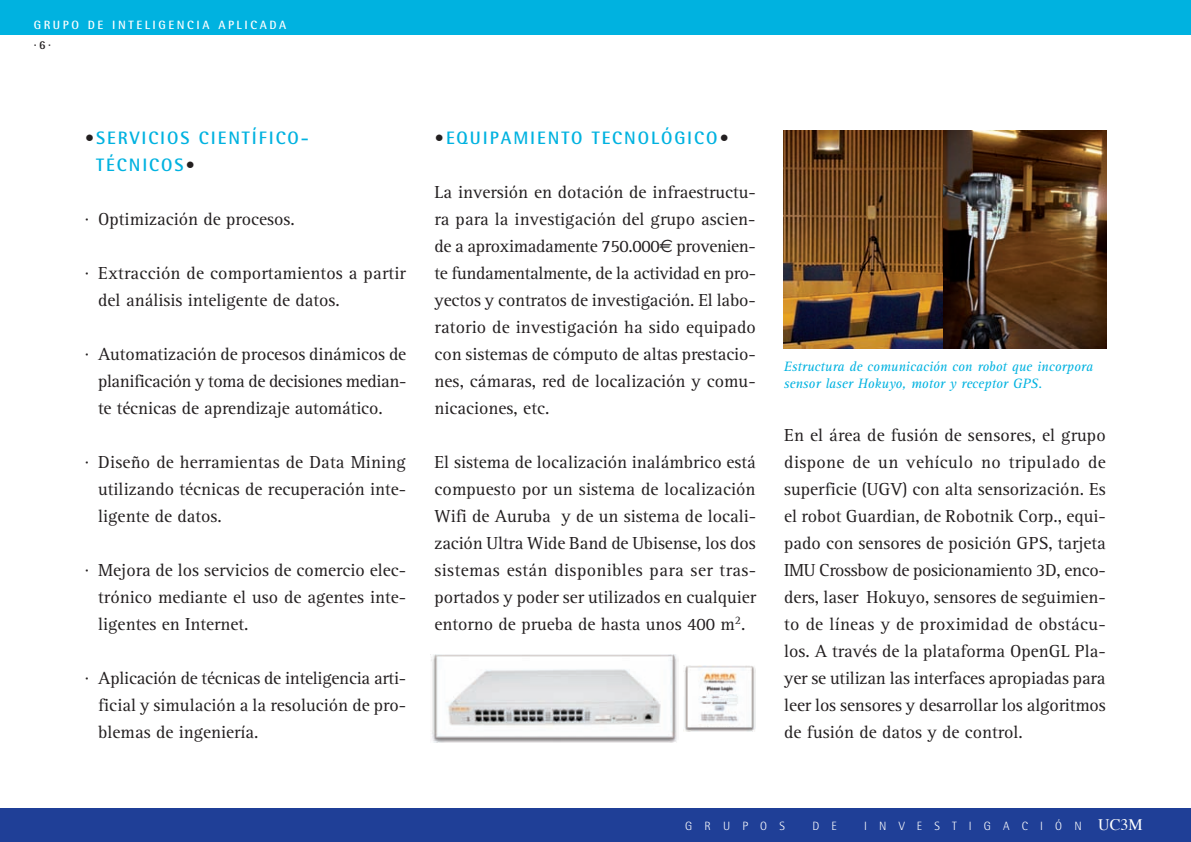
<style>
.page{position:relative;width:1191px;height:842px;background:#fff}
.page>*{position:absolute;margin:0;border:0;box-sizing:border-box;transform-origin:0 0}
.t1{font:18px/27px "Rotis Serif";color:#231f20;text-align:justify}
.t2{font:700 18px/27px "Rotis Semi Sans";letter-spacing:.105em;color:#00b2e0}
.t3{font:italic 14px/16.8px "Rotis Serif";color:#00b2e0}
.t4{font:700 12px "Rotis Semi Sans";letter-spacing:.215em;color:#fff}
.t5{font:300 12px "Rotis Semi Sans";letter-spacing:1.01em;color:#fff}
.t6{font:700 12px "Rotis Semi Sans";color:#231f20}
.s1{color:#231f20}
.s2{font-family:"Euro Sans"}
.s3{font-family:"Times";font-weight:400;font-size:16px}
</style>
<div class="page">
<div style="left:0;top:1px;width:1190px;height:34px;background:#00b2e0"></div>
<div style="left:0;top:809px;width:1190px;height:33px;background:#1f3f97"></div>
<img style="left:430px;top:654px;width:248px;height:89px">
<img style="left:683px;top:666px;width:73px;height:65px">
<img style="left:783px;top:131px;width:163px;height:218px">
<img style="left:943px;top:131px;width:163px;height:217px">
<p class="t4" style="left:34px;top:21px;width:254px">GRUPO DE INTELIGENCIA APLICADA</p>
<p class="t6" style="left:34px;top:41px;width:19px">·6·</p>
<p class="t2" style="left:96px;top:126px;width:214px;text-indent:-12px"><span class="s1">•</span>SERVICIOS CIENTÍFICO-<br>TÉCNICOS<span class="s1">•</span></p>
<p class="t1" style="left:85px;top:207px;width:212px">· Optimización de procesos.</p>
<p class="t1" style="left:98px;top:261px;width:309px;text-indent:-14px">· Extracción de comportamientos a partir del análisis inteligente de datos.</p>
<p class="t1" style="left:98px;top:342px;width:310px;text-indent:-13px">· Automatización de procesos dinámicos de planificación y toma de decisiones median&shy;te técnicas de aprendizaje automático.</p>
<p class="t1" style="left:98px;top:450px;width:309px;text-indent:-14px">· Diseño de herramientas de Data Mining utilizando técnicas de recuperación inte&shy;ligente de datos.</p>
<p class="t1" style="left:98px;top:558px;width:309px;text-indent:-14px">· Mejora de los servicios de comercio elec&shy;trónico mediante el uso de agentes inte&shy;ligentes en Internet.</p>
<p class="t1" style="left:98px;top:666px;width:309px;text-indent:-14px">· Aplicación de técnicas de inteligencia arti&shy;ficial y simulación a la resolución de pro&shy;blemas de ingeniería.</p>
<p class="t2" style="left:434px;top:126px;width:296px"><span class="s1">•</span>EQUIPAMIENTO TECNOLÓGICO<span class="s1">•</span></p>
<p class="t1" style="left:434px;top:180px;width:323px">La inversión en dotación de infraestructu&shy;ra para la investigación del grupo ascien&shy;de a aproximadamente 750.000<span class="s2">€</span> provenien&shy;te fundamentalmente, de la actividad en pro&shy;yectos y contratos de investigación. El labo&shy;ratorio de investigación ha sido equipado con sistemas de cómputo de altas prestacio&shy;nes, cámaras, red de localización y comu&shy;nicaciones, etc.</p>
<p class="t1" style="left:434px;top:450px;width:323px">El sistema de localización inalámbrico está compuesto por un sistema de localización Wifi de Auruba y de un sistema de locali&shy;zación Ultra Wide Band de Ubisense, los dos sistemas están disponibles para ser tras&shy;portados y poder ser utilizados en cualquier entorno de prueba de hasta unos 400 m<sup>2</sup>.</p>
<p class="t3" style="left:783px;top:359px;width:311px">Estructura de comunicación con robot que incorpora sensor laser Hokuyo, motor y receptor GPS.</p>
<p class="t1" style="left:784px;top:423px;width:323px">En el área de fusión de sensores, el grupo dispone de un vehículo no tripulado de superficie (UGV) con alta sensorización. Es el robot Guardian, de Robotnik Corp., equi&shy;pado con sensores de posición GPS, tarjeta IMU Crossbow de posicionamiento 3D, enco&shy;ders, laser Hokuyo, sensores de seguimien&shy;to de líneas y de proximidad de obstácu&shy;los. A través de la plataforma OpenGL Pla&shy;yer se utilizan las interfaces apropiadas para leer los sensores y desarrollar los algoritmos de fusión de datos y de control.</p>
<p class="t5" style="left:685px;top:822px;width:101px">GRUPOS</p>
<p class="t5" style="left:812px;top:822px;width:26px">D E</p>
<p class="t5" style="left:864px;top:822px;width:280px">INVESTIGACIÓN <span class="s3">UC3M</span></p>
</div>
